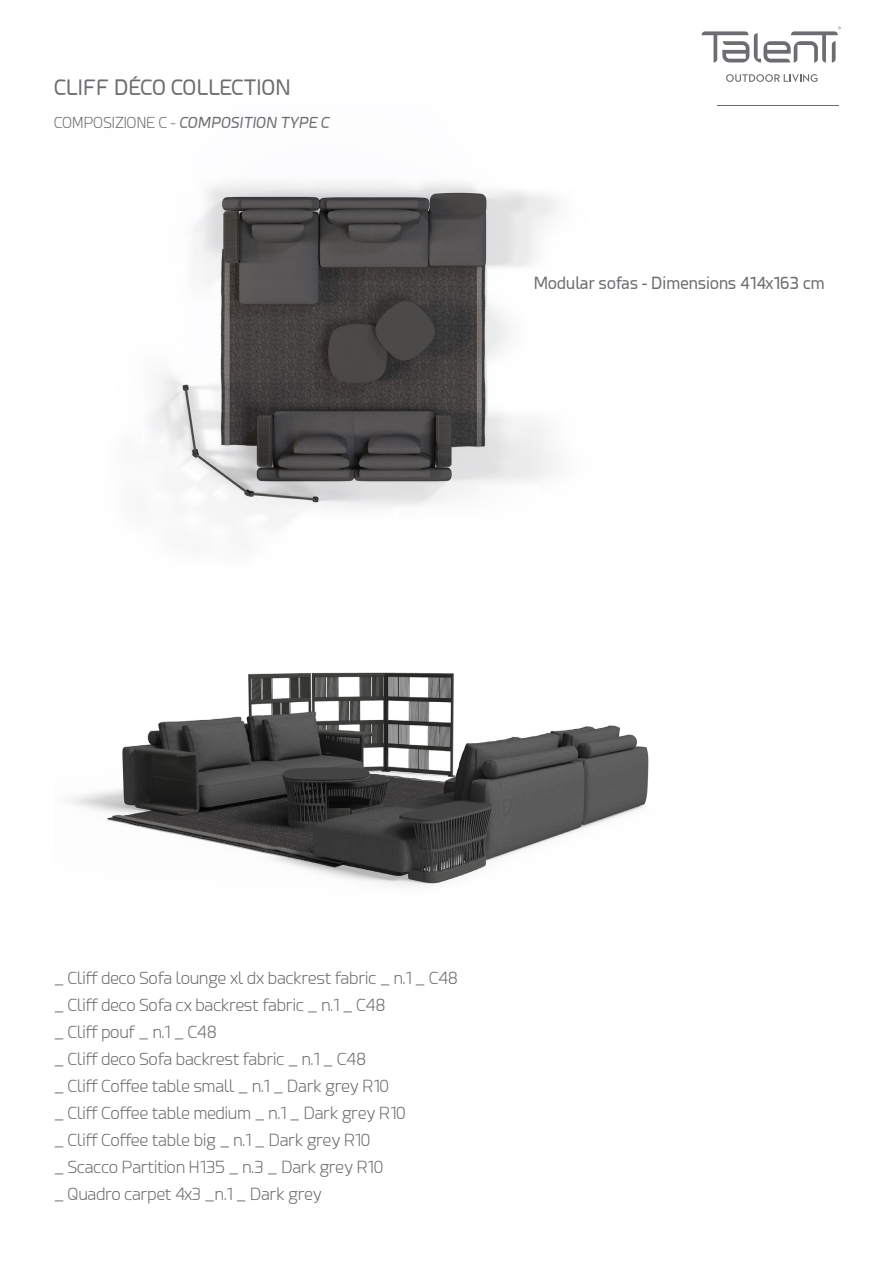
<style>
.page{position:relative;width:893px;height:1263px;background:#fff}
.page>*{position:absolute;margin:0;border:0;box-sizing:border-box;transform-origin:0 0}
.t1{font:21px "Esphimere";color:#6c6d70}
.t2{font:300 16.5px "Esphimere";color:#6c6d70}
.t3{font:16.5px "Esphimere";color:#6c6d70}
.t4{font:italic 15px "Esphimere";color:#6c6d70}
.t5{font:700 7.5px "Verb Ex Cond";color:#6c6d70}
.s1{font-weight:300;font-style:normal}
</style>
<div class="page">
<svg style="left:702px;top:31px;width:136px;height:32px"></svg>
<svg style="left:726px;top:74px;width:91px;height:8px"></svg>
<hr style="left:54px;top:105px;width:785px;height:1px;background:#6c6d70">
<img style="left:70px;top:672px;width:579px;height:214px">
<img style="left:149px;top:182px;width:407px;height:344px">
<p class="t1" style="left:54px;top:75px;width:238px">CLIFF DÉCO COLLECTION</p>
<p class="t4" style="left:54px;top:114px;width:277px"><span class="s1">COMPOSIZIONE C -</span> COMPOSITION TYPE C</p>
<p class="t5" style="left:838px;top:25px;width:5px">®</p>
<p class="t3" style="left:534px;top:274px;width:293px">Modular sofas - Dimensions 414x163 cm</p>
<p class="t2" style="left:54px;top:968px;width:405px">_ Cliff deco Sofa lounge xl dx backrest fabric _ n.1 _ C48</p>
<p class="t2" style="left:54px;top:995px;width:333px">_ Cliff deco Sofa cx backrest fabric _ n.1 _ C48</p>
<p class="t2" style="left:54px;top:1022px;width:164px">_ Cliff pouf _ n.1 _ C48</p>
<p class="t2" style="left:54px;top:1049px;width:313px">_ Cliff deco Sofa backrest fabric _ n.1 _ C48</p>
<p class="t2" style="left:54px;top:1076px;width:336px">_ Cliff Coffee table small _ n.1 _ Dark grey R10</p>
<p class="t2" style="left:54px;top:1103px;width:353px">_ Cliff Coffee table medium _ n.1 _ Dark grey R10</p>
<p class="t2" style="left:54px;top:1130px;width:318px">_ Cliff Coffee table big _ n.1 _ Dark grey R10</p>
<p class="t2" style="left:54px;top:1157px;width:331px">_ Scacco Partition H135 _ n.3 _ Dark grey R10</p>
<p class="t2" style="left:54px;top:1184px;width:269px">_ Quadro carpet 4x3 _n.1 _ Dark grey</p>
</div>
